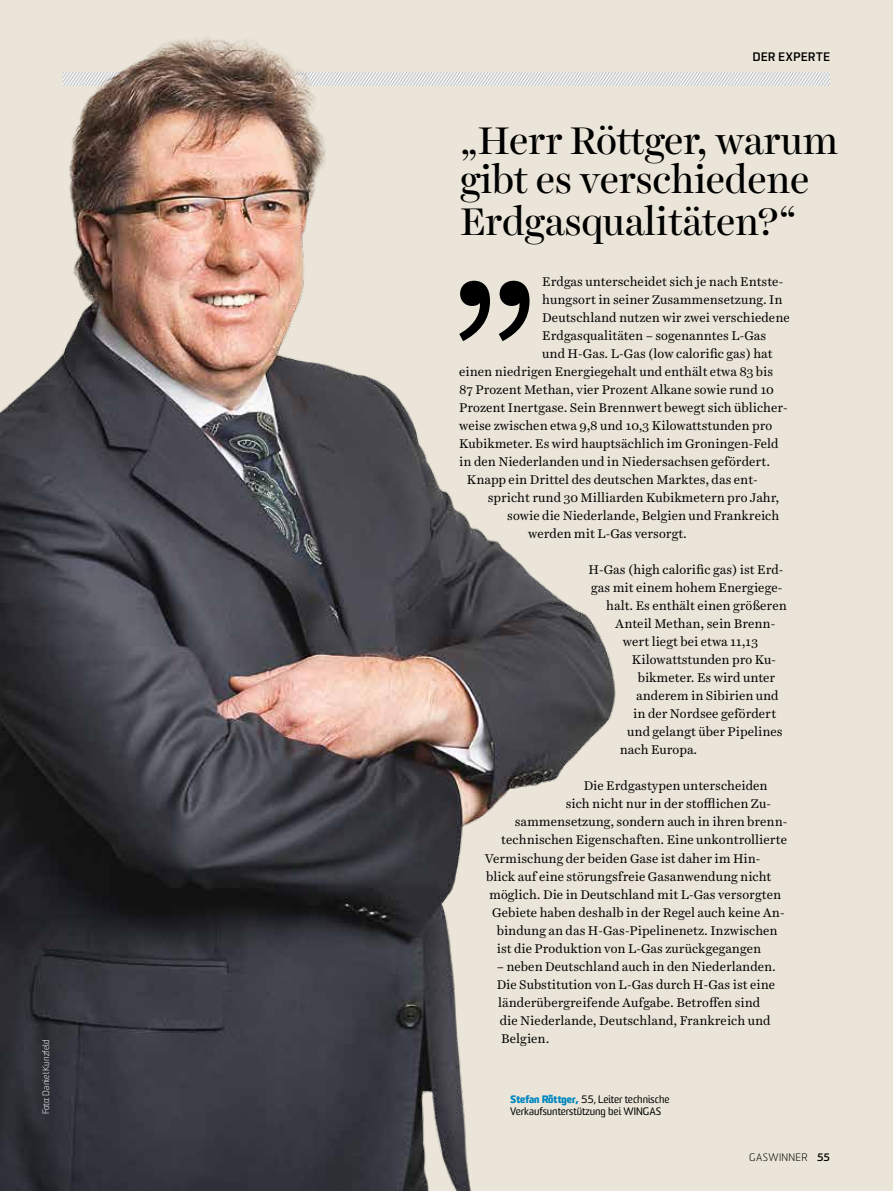
<style>
.page{position:relative;width:893px;height:1191px;background:#eae5d8}
.page>*{position:absolute;margin:0;border:0;box-sizing:border-box;transform-origin:0 0}
.t1{font:39px/40.5px "Harriet Display";color:#000}
.t2{font:12.75px "Harriet Text";color:#000}
.t3{font:700 12px "Sommet";letter-spacing:.05em;color:#000}
.t4{font:10.5px/12px "Sommet";color:#000}
.t5{font:300 10.5px "Sommet";letter-spacing:.03em;color:#000}
.t6{font:300 9px "Sommet";color:#fff}
.s1{font-weight:800;color:#0087c1}
.s2{font-weight:700}
</style>
<div class="page">
<img style="left:631px;top:72px;width:198px;height:13px">
<img style="left:0;top:37px;width:631px;height:1154px">
<svg style="left:459px;top:281px;width:70px;height:60px"></svg>
<p class="t6" style="left:41px;top:1114px;width:76px;rotate:-90deg">Foto: Daniel Kunzfeld</p>
<p class="t3" style="left:753px;top:49px;width:79px">DER EXPERTE</p>
<h1 class="t1" style="left:460px;top:119px;width:379px">„Herr Röttger, warum gibt es verschiedene<br>Erdgasqualitäten?“</h1>
<p class="t2" style="left:542px;top:273px;width:242px">Erdgas unterscheidet sich je nach Entste-</p>
<p class="t2" style="left:542px;top:291px;width:242px">hungsort in seiner Zusammensetzung. In</p>
<p class="t2" style="left:542px;top:309px;width:249px">Deutschland nutzen wir zwei verschiedene</p>
<p class="t2" style="left:542px;top:327px;width:226px">Erdgasqualitäten – sogenanntes L-Gas</p>
<p class="t2" style="left:542px;top:345px;width:232px">und H-Gas. L-Gas (low calorific gas) hat</p>
<p class="t2" style="left:459px;top:363px;width:315px">einen niedrigen Energiegehalt und enthält etwa 83 bis</p>
<p class="t2" style="left:459px;top:381px;width:316px">87 Prozent Methan, vier Prozent Alkane sowie rund 10</p>
<p class="t2" style="left:459px;top:399px;width:330px">Prozent Inertgase. Sein Brennwert bewegt sich üblicher-</p>
<p class="t2" style="left:459px;top:417px;width:314px">weise zwischen etwa 9,8 und 10,3 Kilowattstunden pro</p>
<p class="t2" style="left:459px;top:435px;width:321px">Kubikmeter. Es wird hauptsächlich im Groningen-Feld</p>
<p class="t2" style="left:459px;top:453px;width:312px">in den Niederlanden und in Niedersachsen gefördert.</p>
<p class="t2" style="left:467px;top:471px;width:292px">Knapp ein Drittel des deutschen Marktes, das ent-</p>
<p class="t2" style="left:488px;top:489px;width:293px">spricht rund 30 Milliarden Kubikmetern pro Jahr,</p>
<p class="t2" style="left:507px;top:507px;width:274px">sowie die Niederlande, Belgien und Frankreich</p>
<p class="t2" style="left:528px;top:525px;width:160px">werden mit L-Gas versorgt.</p>
<p class="t2" style="left:588px;top:561px;width:196px">H-Gas (high calorific gas) ist Erd-</p>
<p class="t2" style="left:591px;top:579px;width:193px">gas mit einem hohem Energiege-</p>
<p class="t2" style="left:606px;top:597px;width:182px">halt. Es enthält einen größeren</p>
<p class="t2" style="left:615px;top:615px;width:161px">Anteil Methan, sein Brenn-</p>
<p class="t2" style="left:623px;top:633px;width:137px">wert liegt bei etwa 11,13</p>
<p class="t2" style="left:632px;top:651px;width:146px">Kilowattstunden pro Ku-</p>
<p class="t2" style="left:638px;top:669px;width:139px">bikmeter. Es wird unter</p>
<p class="t2" style="left:636px;top:687px;width:144px">anderem in Sibirien und</p>
<p class="t2" style="left:633px;top:705px;width:144px">in der Nordsee gefördert</p>
<p class="t2" style="left:627px;top:723px;width:157px">und gelangt über Pipelines</p>
<p class="t2" style="left:620px;top:741px;width:79px">nach Europa.</p>
<p class="t2" style="left:584px;top:777px;width:185px">Die Erdgastypen unterscheiden</p>
<p class="t2" style="left:566px;top:795px;width:207px">sich nicht nur in der stofflichen Zu-</p>
<p class="t2" style="left:515px;top:813px;width:274px">sammensetzung, sondern auch in ihren brenn-</p>
<p class="t2" style="left:501px;top:831px;width:287px">technischen Eigenschaften. Eine unkontrollierte</p>
<p class="t2" style="left:485px;top:849px;width:277px">Vermischung der beiden Gase ist daher im Hin-</p>
<p class="t2" style="left:486px;top:867px;width:287px">blick auf eine störungsfreie Gasanwendung nicht</p>
<p class="t2" style="left:489px;top:885px;width:293px">möglich. Die in Deutschland mit L-Gas versorgten</p>
<p class="t2" style="left:492px;top:903px;width:294px">Gebiete haben deshalb in der Regel auch keine An-</p>
<p class="t2" style="left:497px;top:921px;width:282px">bindung an das H-Gas-Pipelinenetz. Inzwischen</p>
<p class="t2" style="left:497px;top:939px;width:266px">ist die Produktion von L-Gas zurückgegangen</p>
<p class="t2" style="left:497px;top:957px;width:281px">– neben Deutschland auch in den Niederlanden.</p>
<p class="t2" style="left:497px;top:975px;width:280px">Die Substitution von L-Gas durch H-Gas ist eine</p>
<p class="t2" style="left:498px;top:993px;width:264px">länderübergreifende Aufgabe. Betroffen sind</p>
<p class="t2" style="left:500px;top:1011px;width:272px">die Niederlande, Deutschland, Frankreich und</p>
<p class="t2" style="left:501px;top:1029px;width:50px">Belgien.</p>
<p class="t4" style="left:510px;top:1093px;width:161px"><span class="s1">Stefan Röttger,</span> 55, Leiter technische<br>Verkaufsunterstützung bei WINGAS</p>
<p class="t5" style="left:749px;top:1150px;width:82px">GASWINNER <span class="s2">55</span></p>
</div>
